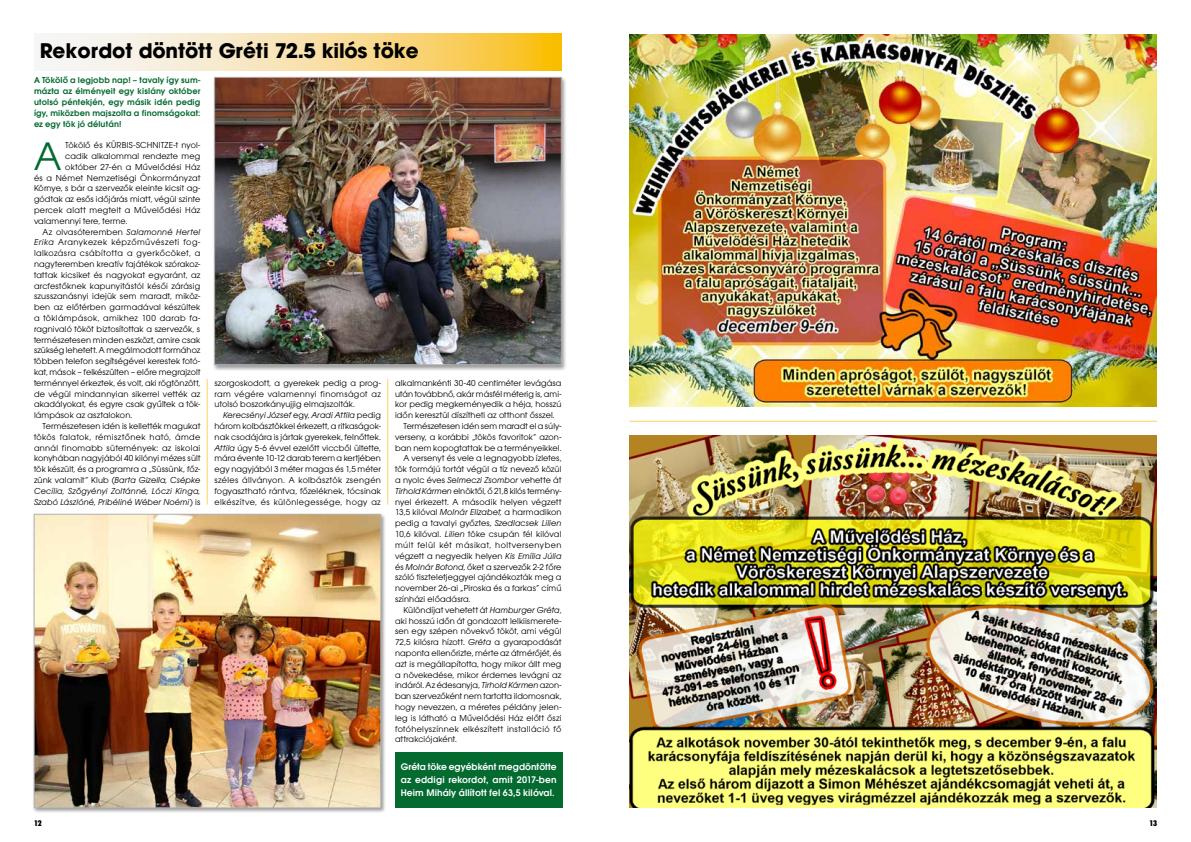
<style>
.page{position:relative;width:1191px;height:842px;background:#fff}
.page>*{position:absolute;margin:0;border:0;box-sizing:border-box;transform-origin:0 0}
.t1{font:41.4px "Avant Garde Gothic Bk PFL";color:#036a30}
.t2{font:700 20px "Avant Garde PFL";color:#000}
.t3{font:10px/13px "Avant Garde Gothic Dm PFL";letter-spacing:.01em;color:#fff;text-align:justify}
.t4{font:9px/10.8px "Avant Garde Gothic Bk PFL";letter-spacing:.01em;color:#000;text-align:justify}
.t5{font:9px/10.8px "Avant Garde Gothic Dm PFL";letter-spacing:.015em;color:#036a30;text-align:justify}
.t6{font:italic 9px "Avant Garde Gothic Bk PFL";letter-spacing:.015em;color:#000}
.t7{font:9px "Avant Garde Gothic Bk PFL";letter-spacing:.035em;color:#000}
.t8{font:9px "Avant Garde Gothic Bk PFL";letter-spacing:.05em;color:#000}
.t9{font:9px "Avant Garde Gothic Bk PFL";letter-spacing:.03em;color:#000}
.t10{font:9px "Avant Garde Gothic Bk PFL";letter-spacing:.04em;color:#000}
.t11{font:9px "Avant Garde Gothic Bk PFL";letter-spacing:.045em;color:#000}
.t12{font:8px "Futura X Blk Cn PFL";color:#000}
.s1{font-style:italic}
.s2{font-style:normal}
</style>
<div class="page">
<img style="left:629px;top:34px;width:528px;height:373px">
<img style="left:629px;top:435px;width:528px;height:373px">
<svg style="left:57px;top:34px;width:504px;height:36px;background:#f8de9c"></svg>
<hr style="left:629px;top:421px;width:528px;height:1px;background:#fed161">
<div style="left:213px;top:76px;width:354px;height:295px;background:#000;opacity:.4"></div>
<img style="left:216px;top:79px;width:343px;height:284px">
<div style="left:214px;top:77px;width:347px;height:288px;border:1px solid #b3b2b2"></div>
<div style="left:33px;top:513px;width:353px;height:301px;background:#000;opacity:.4"></div>
<img style="left:36px;top:516px;width:343px;height:290px">
<div style="left:34px;top:514px;width:347px;height:294px;border:1px solid #b3b2b2"></div>
<div style="left:395px;top:752px;width:167px;height:56px;background:#036a30"></div>
<hr style="left:207px;top:379px;width:1px;height:126px;background:#fed161">
<hr style="left:387px;top:379px;width:1px;height:126px;background:#fed161">
<h2 class="t2" style="left:40px;top:38px;width:380px">Rekordot döntött Gréti 72.5 kilós töke</h2>
<p class="t5" style="left:34px;top:75px;width:168px">A Tökölő a legjobb nap! – tavaly így sum&shy;mázta az élményeit egy kislány október utolsó péntekjén, egy másik idén pedig így, miközben majszolta a finomságokat: ez egy tök jó délután!</p>
<h1 class="t1" style="left:34px;top:133px;width:29px">A</h1>
<p class="t4" style="left:65px;top:140px;width:137px">Tökölő és KÜRBIS-SCHNITZE-t nyol-</p>
<p class="t4" style="left:65px;top:151px;width:137px">cadik alkalommal rendezte meg</p>
<p class="t4" style="left:65px;top:161px;width:137px">október 27-én a Művelődési Ház</p>
<p class="t4" style="left:34px;top:172px;width:168px">és a Német Nemzetiségi Önkormányzat</p>
<p class="t4" style="left:34px;top:183px;width:168px">Környe, s bár a szervezők eleinte kicsit ag-</p>
<p class="t4" style="left:34px;top:194px;width:168px">gódtak az esős időjárás miatt, végül szinte</p>
<p class="t9" style="left:34px;top:205px;width:168px">percek alatt megtelt a Művelődési Ház</p>
<p class="t4" style="left:34px;top:215px;width:95px">valamennyi tere, terme.</p>
<p class="t4" style="left:42px;top:226px;width:159px">Az olvasóteremben <span class="s1">Salamonné Hertel</span></p>
<p class="t8" style="left:34px;top:237px;width:168px"><span class="s1">Erika</span> Aranykezek képzőművészeti fog-</p>
<p class="t10" style="left:34px;top:248px;width:168px">lalkozásra csábította a gyerkőcöket, a</p>
<p class="t4" style="left:34px;top:259px;width:168px">nagyteremben kreatív fajátékok szórakoz-</p>
<p class="t4" style="left:34px;top:269px;width:168px">tattak kicsiket és nagyokat egyaránt, az</p>
<p class="t4" style="left:34px;top:280px;width:168px">arcfestőknek kapunyitástól késői zárásig</p>
<p class="t4" style="left:34px;top:291px;width:168px">szusszanásnyi idejük sem maradt, miköz-</p>
<p class="t4" style="left:34px;top:302px;width:168px">ben az előtérben garmadával készültek</p>
<p class="t7" style="left:34px;top:313px;width:168px">a töklámpások, amikhez 100 darab fa-</p>
<p class="t4" style="left:34px;top:323px;width:168px">ragnivaló tököt biztosítottak a szervezők, s</p>
<p class="t4" style="left:34px;top:334px;width:168px">természetesen minden eszközt, amire csak</p>
<p class="t4" style="left:34px;top:345px;width:168px">szükség lehetett. A megálmodott formához</p>
<p class="t4" style="left:34px;top:356px;width:168px">többen telefon segítségével kerestek fotó-</p>
<p class="t4" style="left:34px;top:367px;width:168px">kat, mások – felkészülten – előre megrajzolt</p>
<p class="t4" style="left:34px;top:377px;width:168px">terménnyel érkeztek, és volt, aki rögtönzött,</p>
<p class="t4" style="left:34px;top:388px;width:168px">de végül mindannyian sikerrel vették az</p>
<p class="t4" style="left:34px;top:399px;width:168px">akadályokat, és egyre csak gyűltek a tök-</p>
<p class="t4" style="left:34px;top:410px;width:100px">lámpások az asztalokon.</p>
<p class="t4" style="left:42px;top:421px;width:159px">Természetesen idén is kellették magukat</p>
<p class="t11" style="left:34px;top:432px;width:168px">tökös falatok, rémisztőnek ható, ámde</p>
<p class="t9" style="left:34px;top:443px;width:168px">annál finomabb sütemények: az iskolai</p>
<p class="t4" style="left:34px;top:453px;width:168px">konyhában nagyjából 40 kilónyi mézes sült</p>
<p class="t4" style="left:34px;top:464px;width:168px">tök készült, és a programra a „Süssünk, főz-</p>
<p class="t6" style="left:34px;top:475px;width:168px"><span class="s2">zünk valamit” Klub (</span>Barta Gizella, Csépke</p>
<p class="t6" style="left:34px;top:486px;width:168px">Cecília, Szőgyényi Zoltánné, Lóczi Kinga,</p>
<p class="t6" style="left:34px;top:497px;width:168px">Szabó Lászlóné, Pribéliné Wéber Noémi<span class="s2">) is</span></p>
<p class="t4" style="left:395px;top:377px;width:168px">alkalmankénti 30-40 centiméter levágása</p>
<p class="t4" style="left:395px;top:388px;width:168px">után továbbnő, akár másfél méterig is, ami-</p>
<p class="t4" style="left:395px;top:399px;width:168px">kor pedig megkeményedik a héja, hosszú</p>
<p class="t4" style="left:395px;top:410px;width:161px">időn keresztül díszítheti az otthont ősszel.</p>
<p class="t4" style="left:403px;top:421px;width:159px">Természetesen idén sem maradt el a súly-</p>
<p class="t4" style="left:395px;top:431px;width:168px">verseny, a korábbi „tökös favoritok” azon-</p>
<p class="t4" style="left:395px;top:442px;width:168px">ban nem kopogtattak be a terményeikkel.</p>
<p class="t4" style="left:403px;top:453px;width:159px">A versenyt és vele a legnagyobb ízletes,</p>
<p class="t4" style="left:395px;top:464px;width:168px">tök formájú tortát végül a tíz nevező közül</p>
<p class="t4" style="left:395px;top:475px;width:168px">a nyolc éves <span class="s1">Selmeczi Zsombor</span> vehette át</p>
<p class="t4" style="left:395px;top:485px;width:168px"><span class="s1">Tirhold Kármen</span> elnöktől, ő 21,8 kilós termén -</p>
<p class="t4" style="left:395px;top:496px;width:168px">nyel érkezett. A második helyen végzett</p>
<p class="t4" style="left:395px;top:507px;width:168px">13,5 kilóval <span class="s1">Molnár Elizabet,</span> a harmadikon</p>
<p class="t4" style="left:395px;top:518px;width:168px">pedig a tavalyi győztes, <span class="s1">Szedlacsek Lilien</span></p>
<p class="t4" style="left:395px;top:529px;width:168px">10,6 kilóval. <span class="s1">Lilien</span> töke csupán fél kilóval</p>
<p class="t8" style="left:395px;top:540px;width:168px">múlt felül két másikat, holtversenyben</p>
<p class="t4" style="left:395px;top:550px;width:168px">végzett a negyedik helyen <span class="s1">Kis Emília Júlia</span></p>
<p class="t4" style="left:395px;top:561px;width:168px">és <span class="s1">Molnár Botond</span>, őket a szervezők 2-2 főre</p>
<p class="t4" style="left:395px;top:572px;width:168px">szóló tiszteletjeggyel ajándékozták meg a</p>
<p class="t4" style="left:395px;top:583px;width:168px">november 26-ai „Piroska és a farkas” című</p>
<p class="t4" style="left:395px;top:593px;width:77px">színházi előadásra.</p>
<p class="t4" style="left:403px;top:604px;width:159px">Különdíjat vehetett át <span class="s1">Hamburger Gréta</span>,</p>
<p class="t4" style="left:395px;top:615px;width:168px">aki hosszú időn át gondozott lelkiismerete-</p>
<p class="t4" style="left:395px;top:626px;width:168px">sen egy szépen növekvő tököt, ami végül</p>
<p class="t4" style="left:395px;top:637px;width:168px">72,5 kilósra hízott. <span class="s1">Gréta</span> a gyarapodását</p>
<p class="t4" style="left:395px;top:647px;width:168px">naponta ellenőrizte, mérte az átmérőjét, és</p>
<p class="t4" style="left:395px;top:658px;width:168px">azt is megállapította, hogy mikor állt meg</p>
<p class="t4" style="left:395px;top:669px;width:168px">a növekedése, mikor érdemes levágni az</p>
<p class="t4" style="left:395px;top:680px;width:168px">indáról. Az édesanyja, <span class="s1">Tirhold Kármen</span> azon-</p>
<p class="t4" style="left:395px;top:691px;width:168px">ban szervezőként nem tartotta ildomosnak,</p>
<p class="t4" style="left:395px;top:701px;width:168px">hogy nevezzen, a méretes példány jelen-</p>
<p class="t4" style="left:395px;top:712px;width:168px">leg is látható a Művelődési Ház előtt őszi</p>
<p class="t7" style="left:395px;top:723px;width:168px">fotóhelyszínnek elkészített installáció fő</p>
<p class="t4" style="left:395px;top:734px;width:63px">attrakciójaként.</p>
<p class="t3" style="left:401px;top:760px;width:157px">Gréta töke egyébként megdöntötte az eddigi rekordot, amit 2017-ben Heim Mihály állított fel 63,5 kilóval.</p>
<p class="t4" style="left:214px;top:377px;width:168px">szorgoskodott, a gyerekek pedig a prog&shy;ram végére valamennyi finomságot az utolsó boszorkányujjig elmajszolták.</p>
<p class="t4" style="left:214px;top:410px;width:168px;text-indent:9px"><span class="s1">Kerecsényi József</span> egy, <span class="s1">Aradi Attila</span> pedig három kolbásztökkel érkezett, a ritkaságok&shy;nak csodájára is jártak gyerekek, felnőttek.<br><span class="s1">Attila</span> úgy 5-6 évvel ezelőtt viccből ültette, mára évente 10-12 darab terem a kertjében egy nagyjából 3 méter magas és 1,5 méter széles állványon. A kolbásztök zsengén fogyasztható rántva, főzeléknek, tócsinak elkészítve, és különlegessége, hogy az</p>
<p class="t12" style="left:34px;top:818px;width:9px">12</p>
<p class="t12" style="left:1149px;top:818px;width:9px">13</p>
</div>
